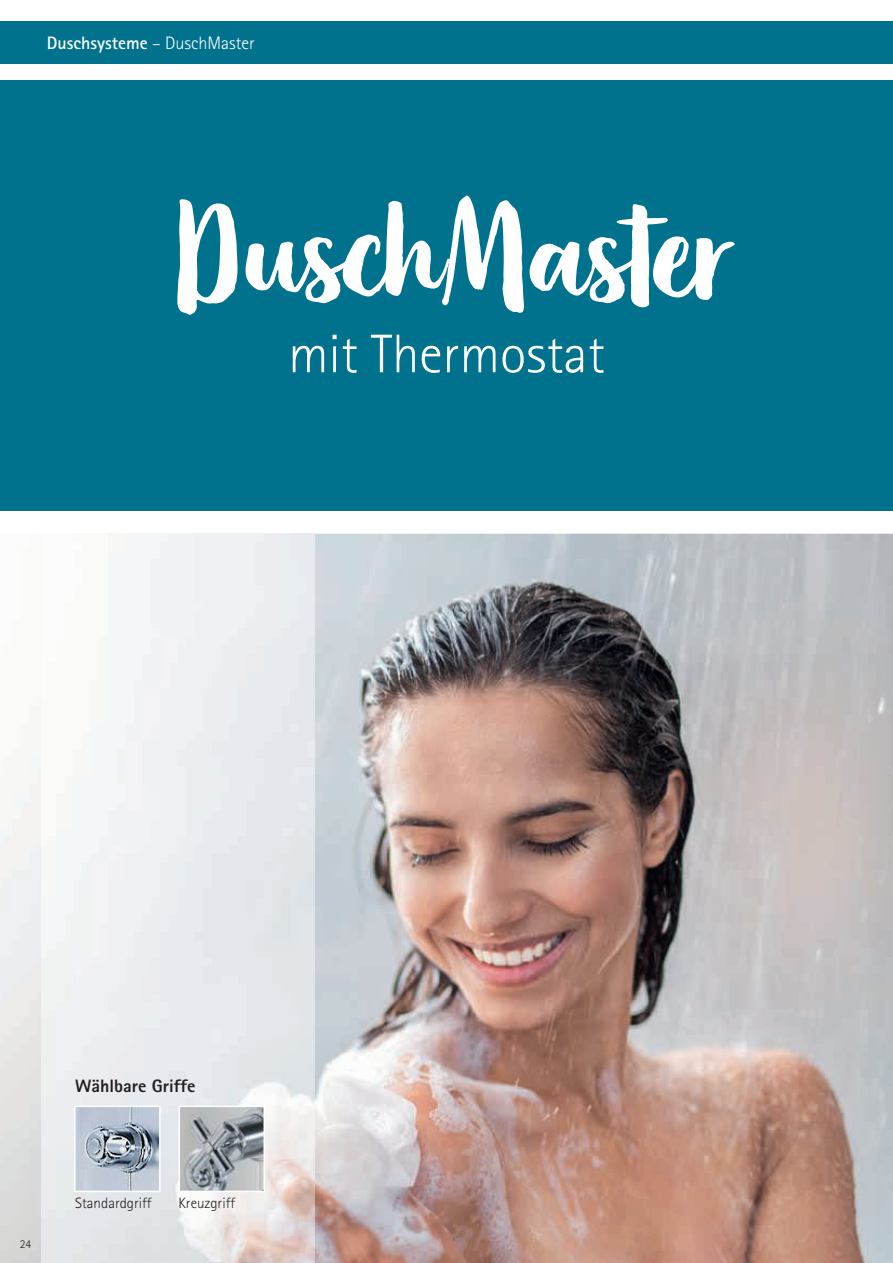
<style>
.page{position:relative;width:893px;height:1263px;background:#fff}
.page>*{position:absolute;margin:0;border:0;box-sizing:border-box;transform-origin:0 0}
.t1{font:142.8px "Organika Script";letter-spacing:-.02em;color:#fff}
.t2{font:300 54.45px "Rotis Sans Serif Std";color:#fff}
.t3{font:700 18px "Rotis Sans Serif Std";color:#fff}
.t4{font:800 18px "Rotis Sans Serif Std";color:#231f20}
.t5{font:300 18px "Rotis Sans Serif Std";color:#fff}
.t6{font:300 15px "Rotis Sans Serif Std";color:#231f20}
.t7{font:300 12px "Rotis Sans Serif Std";color:#231f20}
.s1{font-weight:300}
</style>
<div class="page">
<img style="left:0;top:534px;width:893px;height:729px">
<div style="left:0;top:81px;width:893px;height:430px;background:#00728d"></div>
<div style="left:0;top:21px;width:893px;height:43px;background:#00728d"></div>
<img style="left:42px;top:534px;width:273px;height:729px">
<svg style="left:178px;top:1105px;width:87px;height:87px;background:#a4a9ad"></svg>
<svg style="left:74px;top:1105px;width:87px;height:87px;background:#aeb8c5"></svg>
<p class="t3" style="left:47px;top:31px;width:214px">Duschsysteme <span class="s1">Serie CLASSIC</span></p>
<p class="t5" style="left:152px;top:33px;width:104px">– DuschMaster</p>
<h1 class="t1" style="left:169px;top:167px;width:563px">DuschMaster</h1>
<h2 class="t2" style="left:288px;top:323px;width:318px">mit Thermostat</h2>
<p class="t7" style="left:20px;top:1237px;width:13px">24</p>
<p class="t4" style="left:75px;top:1074px;width:122px">Wählbare Griffe</p>
<p class="t6" style="left:75px;top:1194px;width:78px">Standardgriff</p>
<p class="t6" style="left:178px;top:1194px;width:58px">Kreuzgriff</p>
</div>
